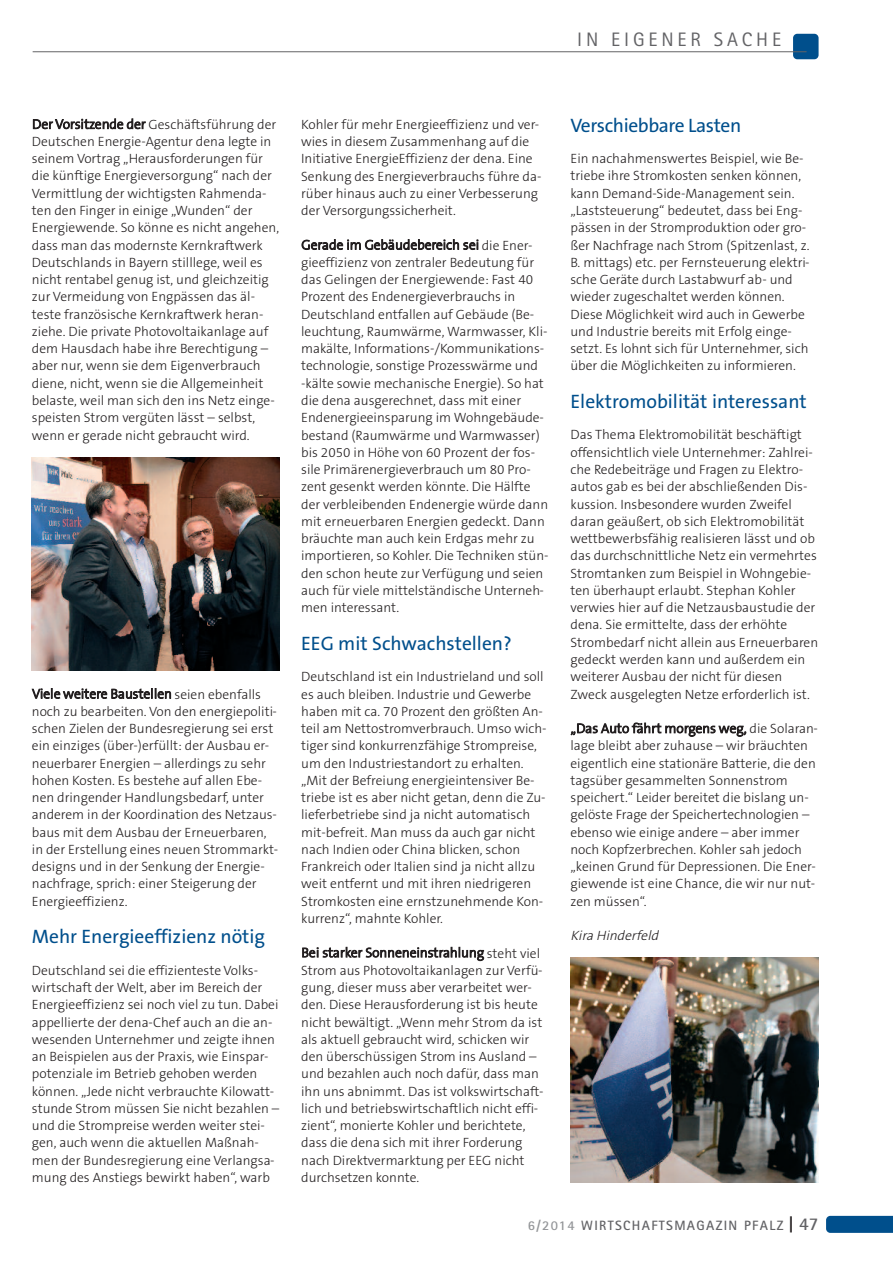
<style>
.page{position:relative;width:893px;height:1263px;background:#fff}
.page>*{position:absolute;margin:0;border:0;box-sizing:border-box;transform-origin:0 0}
.t1{font:19.5px "The Sans B5 Plain";color:#004f8c}
.t2{font:19.5px "The Sans B5 Plain";letter-spacing:-.02em;color:#004f8c}
.t3{font:19.5px "Rotis Sans Serif";letter-spacing:.2em;color:#636366}
.t4{font:300 13.5px/17.2px "The Sans B3";color:#231f20}
.t5{font:700 13.5px "Rotis Sans Serif";letter-spacing:.1em;color:#636366}
.t6{font:italic 300 13.5px "The Sans B3";color:#231f20}
.s1{color:#939598}
.s2{font-size:18px;color:#231f20}
.s3{font-size:18px}
</style>
<div class="page">
<svg style="left:826px;top:1216px;width:67px;height:17px"></svg>
<div style="left:793px;top:34px;width:26px;height:25px;background:#004f8c;border-radius:4px"></div>
<hr style="left:33px;top:51px;width:774px;height:1px;background:#636366">
<img style="left:570px;top:957px;width:249px;height:225px">
<img style="left:32px;top:457px;width:248px;height:213px">
<p class="t3" style="left:577px;top:32px;width:205px">IN EIGENER SACHE</p>
<p class="t4" style="left:32px;top:116px;width:249px">Der Vorsitzende der Geschäftsführung der Deutschen Energie-Agentur dena legte in seinem Vortrag „Herausforderungen für die künftige Energieversorgung“ nach der Vermittlung der wichtigsten Rahmenda&shy;ten den Finger in einige „Wunden“ der Energiewende. So könne es nicht angehen, dass man das modernste Kernkraftwerk Deutschlands in Bayern stilllege, weil es nicht rentabel genug ist, und gleichzeitig zur Vermeidung von Engpässen das äl&shy;teste französische Kernkraftwerk heran&shy;ziehe. Die private Photovoltaikanlage auf dem Hausdach habe ihre Berechtigung – aber nur, wenn sie dem Eigenverbrauch diene, nicht, wenn sie die Allgemeinheit belaste, weil man sich den ins Netz einge&shy;speisten Strom vergüten lässt – selbst, wenn er gerade nicht gebraucht wird.</p>
<p class="t4" style="left:32px;top:686px;width:248px">Viele weitere Baustellen seien ebenfalls noch zu bearbeiten. Von den energiepoliti&shy;schen Zielen der Bundesregierung sei erst ein einziges (über-)erfüllt: der Ausbau er&shy;neuerbarer Energien – allerdings zu sehr hohen Kosten. Es bestehe auf allen Ebe&shy;nen dringender Handlungsbedarf, unter anderem in der Koordination des Netzaus&shy;baus mit dem Ausbau der Erneuerbaren, in der Erstellung eines neuen Strommarkt&shy;designs und in der Senkung der Energie&shy;nachfrage, sprich: einer Steigerung der Energieeffizienz.</p>
<p class="t1" style="left:32px;top:926px;width:235px">Mehr Energieeffizienz nötig</p>
<p class="t4" style="left:32px;top:962px;width:249px">Deutschland sei die effizienteste Volks&shy;wirtschaft der Welt, aber im Bereich der Energieeffizienz sei noch viel zu tun. Dabei appellierte der dena-Chef auch an die an&shy;wesenden Unternehmer und zeigte ihnen an Beispielen aus der Praxis, wie Einspar&shy;potenziale im Betrieb gehoben werden können. „Jede nicht verbrauchte Kilowatt&shy;stunde Strom müssen Sie nicht bezahlen – und die Strompreise werden weiter stei&shy;gen, auch wenn die aktuellen Maßnah&shy;men der Bundesregierung eine Verlangsa&shy;mung des Anstiegs bewirkt haben“, warb</p>
<p class="t4" style="left:301px;top:116px;width:242px">Kohler für mehr Energieeffizienz und ver&shy;wies in diesem Zusammenhang auf die Initiative EnergieEffizienz der dena. Eine Senkung des Energieverbrauchs führe da&shy;rüber hinaus auch zu einer Verbesserung der Versorgungssicherheit.</p>
<p class="t4" style="left:301px;top:237px;width:249px">Gerade im Gebäudebereich sei die Ener&shy;gieeffizienz von zentraler Bedeutung für das Gelingen der Energiewende: Fast 40<br>Prozent des Endenergieverbrauchs in Deutschland entfallen auf Gebäude (Be&shy;leuchtung, Raumwärme, Warmwasser, Kli&shy;makälte, Informations-/Kommunikations&shy;technologie, sonstige Prozesswärme und -kälte sowie mechanische Energie). So hat die dena ausgerechnet, dass mit einer Endenergieeinsparung im Wohngebäude&shy;bestand (Raumwärme und Warmwasser) bis 2050 in Höhe von 60 Prozent der fos&shy;sile Primärenergieverbrauch um 80 Pro&shy;zent gesenkt werden könnte. Die Hälfte der verbleibenden Endenergie würde dann mit erneuerbaren Energien gedeckt. Dann bräuchte man auch kein Erdgas mehr zu importieren, so Kohler. Die Techniken stün&shy;den schon heute zur Verfügung und seien auch für viele mittelständische Unterneh&shy;men interessant.</p>
<p class="t1" style="left:301px;top:633px;width:212px">EEG mit Schwachstellen?</p>
<p class="t4" style="left:301px;top:668px;width:247px">Deutschland ist ein Industrieland und soll es auch bleiben. Industrie und Gewerbe haben mit ca. 70 Prozent den größten An&shy;teil am Nettostromverbrauch. Umso wich&shy;tiger sind konkurrenzfähige Strompreise, um den Industriestandort zu erhalten. „Mit der Befreiung energieintensiver Be&shy;triebe ist es aber nicht getan, denn die Zu&shy;lieferbetriebe sind ja nicht automatisch mit-befreit. Man muss da auch gar nicht nach Indien oder China blicken, schon Frankreich oder Italien sind ja nicht allzu weit entfernt und mit ihren niedrigeren Stromkosten eine ernstzunehmende Kon&shy;kurrenz“, mahnte Kohler.</p>
<p class="t4" style="left:301px;top:944px;width:244px">Bei starker Sonneneinstrahlung steht viel Strom aus Photovoltaikanlagen zur Verfü&shy;gung, dieser muss aber verarbeitet wer&shy;den. Diese Herausforderung ist bis heute nicht bewältigt. „Wenn mehr Strom da ist als aktuell gebraucht wird, schicken wir den überschüssigen Strom ins Ausland – und bezahlen auch noch dafür, dass man ihn uns abnimmt. Das ist volkswirtschaft&shy;lich und betriebswirtschaftlich nicht effi&shy;zient“, monierte Kohler und berichtete, dass die dena sich mit ihrer Forderung nach Direktvermarktung per EEG nicht durchsetzen konnte.</p>
<p class="t2" style="left:570px;top:115px;width:172px">Verschiebbare Lasten</p>
<p class="t4" style="left:570px;top:151px;width:241px">Ein nachahmenswertes Beispiel, wie Be&shy;triebe ihre Stromkosten senken können, kann Demand-Side-Management sein. „Laststeuerung“ bedeutet, dass bei Eng&shy;pässen in der Stromproduktion oder gro&shy;ßer Nachfrage nach Strom (Spitzenlast, z.<br>B. mittags) etc. per Fernsteuerung elektri&shy;sche Geräte durch Lastabwurf ab- und wieder zugeschaltet werden können.<br>Diese Möglichkeit wird auch in Gewerbe und Industrie bereits mit Erfolg einge&shy;setzt. Es lohnt sich für Unternehmer, sich über die Möglichkeiten zu informieren.</p>
<p class="t1" style="left:570px;top:391px;width:238px">Elektromobilität interessant</p>
<p class="t4" style="left:570px;top:427px;width:249px">Das Thema Elektromobilität beschäftigt offensichtlich viele Unternehmer: Zahlrei&shy;che Redebeiträge und Fragen zu Elektro&shy;autos gab es bei der abschließenden Dis&shy;kussion. Insbesondere wurden Zweifel daran geäußert, ob sich Elektromobilität wettbewerbsfähig realisieren lässt und ob das durchschnittliche Netz ein vermehrtes Stromtanken zum Beispiel in Wohngebie&shy;ten überhaupt erlaubt. Stephan Kohler verwies hier auf die Netzausbaustudie der dena. Sie ermittelte, dass der erhöhte Strombedarf nicht allein aus Erneuerbaren gedeckt werden kann und außerdem ein weiterer Ausbau der nicht für diesen Zweck ausgelegten Netze erforderlich ist.</p>
<p class="t4" style="left:570px;top:720px;width:249px">„Das Auto fährt morgens weg, die Solaran&shy;lage bleibt aber zuhause – wir bräuchten eigentlich eine stationäre Batterie, die den tagsüber gesammelten Sonnenstrom speichert.“ Leider bereitet die bislang un&shy;gelöste Frage der Speichertechnologien – ebenso wie einige andere – aber immer noch Kopfzerbrechen. Kohler sah jedoch „keinen Grund für Depressionen. Die Ener&shy;giewende ist eine Chance, die wir nur nut&shy;zen müssen“.</p>
<p class="t6" style="left:570px;top:929px;width:92px">Kira Hinderfeld</p>
<p class="t5" style="left:528px;top:1221px;width:292px"><span class="s1">6/2014</span> WIRTSCHAFTSMAGAZIN PFALZ <span class="s2">|</span> <span class="s3">47</span></p>
</div>
